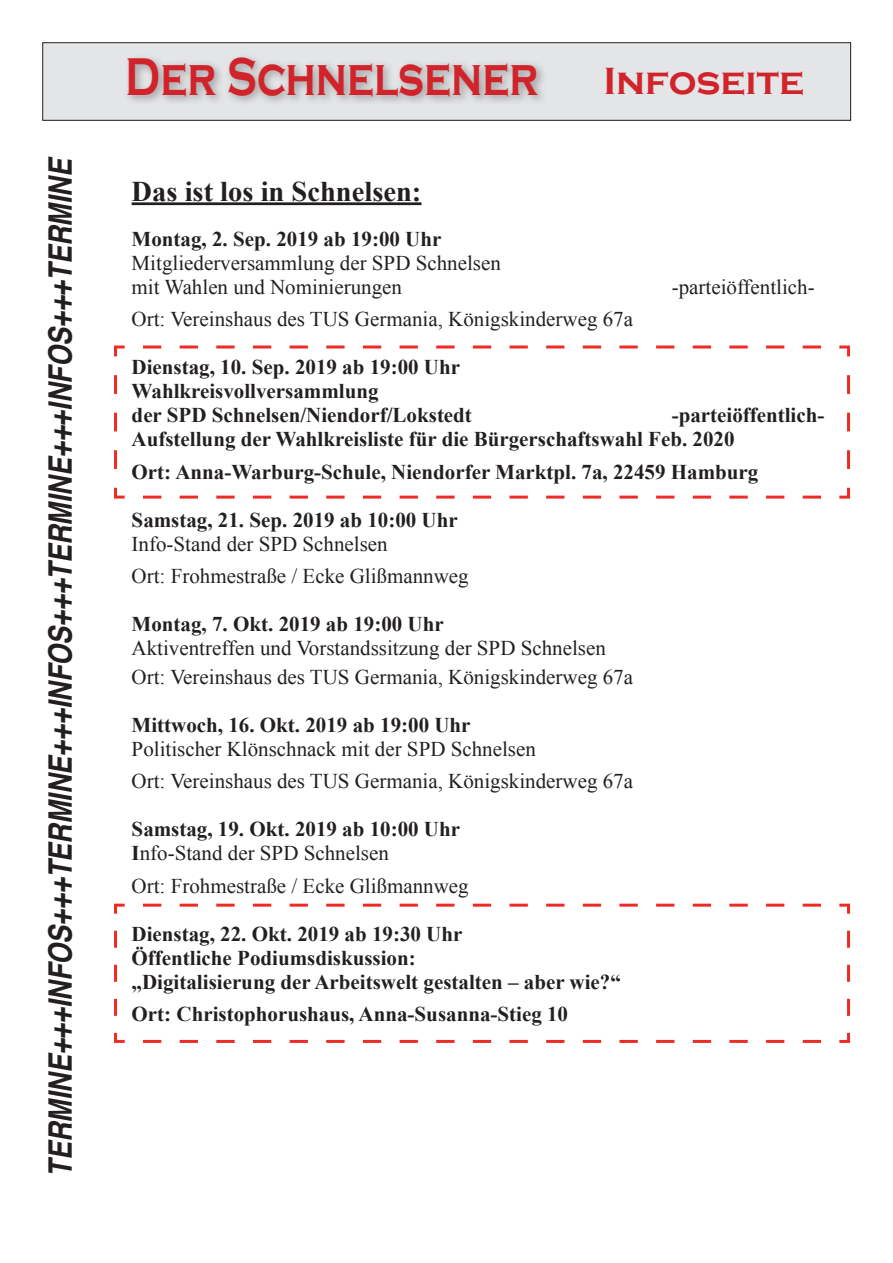
<style>
.page{position:relative;width:893px;height:1263px;background:#fff}
.page>*{position:absolute;margin:0;border:0;box-sizing:border-box;transform-origin:0 0}
.t1{font:700 54.6px "Copperplate Gothic";color:#d1232a;scale:.77 1}
.t2{font:italic 700 32.4px "Helvetica";color:#231f20;scale:.83 1}
.t3{font:700 28.5px "Times New Roman";color:#231f20}
.t4{font:700 21px/24px "Times New Roman";color:#231f20}
.t5{font:21px/32.5px "Times New Roman";color:#231f20}
.s1{font-size:39px}
.s2{font-weight:400}
</style>
<div class="page">
<hr style="left:132px;top:202px;width:289px;height:3px;background:#231f20">
<svg style="left:114px;top:345px;width:736px;height:154px"></svg>
<svg style="left:114px;top:903px;width:736px;height:140px"></svg>
<div style="left:43px;top:43px;width:808px;height:77px;background:#e4e5e7"></div>
<div style="left:124px;top:53px;width:424px;height:54px;background:#231f20;opacity:.37"></div>
<h2 class="t2" style="left:34px;top:1177px;width:1230px;rotate:-90deg">TERMINE+++INFOS+++TERMINE+++INFOS+++TERMINE+++INFOS+++TERMINE</h2>
<h1 class="t1" style="left:125px;top:47px;width:883px">Der Schnelsener <span class="s1">Infoseite</span></h1>
<h3 class="t3" style="left:132px;top:171px;width:291px">Das ist los in Schnelsen:</h3>
<p class="t4" style="left:132px;top:226px;width:311px">Montag, 2. Sep. 2019 ab 19:00 Uhr</p>
<p class="t5" style="left:132px;top:250px;width:371px;line-height:24px">Mitgliederversammlung der SPD Schnelsen mit Wahlen und Nominierungen</p>
<p class="t5" style="left:672px;top:270px;width:145px">-parteiöffentlich-</p>
<p class="t5" style="left:132px;top:303px;width:503px">Ort: Vereinshaus des TUS Germania, Königskinderweg 67a</p>
<p class="t4" style="left:132px;top:355px;width:342px">Dienstag, 10. Sep. 2019 ab 19:00 Uhr<br>Wahlkreisvollversammlung<br>der SPD Schnelsen/Niendorf/Lokstedt</p>
<p class="t4" style="left:132px;top:403px;width:694px;text-indent:540px">-parteiöffentlich-<br>Aufstellung der Wahlkreisliste für die Bürgerschaftswahl Feb. 2020</p>
<p class="t4" style="left:132px;top:459px;width:628px">Ort: Anna-Warburg-Schule, Niendorfer Marktpl. 7a, 22459 Hamburg</p>
<p class="t4" style="left:132px;top:507px;width:328px">Samstag, 21. Sep. 2019 ab 10:00 Uhr</p>
<p class="t5" style="left:132px;top:527px;width:339px">Info-Stand der SPD Schnelsen<br>Ort: Frohmestraße / Ecke Glißmannweg</p>
<p class="t4" style="left:132px;top:612px;width:314px">Montag, 7. Okt. 2019 ab 19:00 Uhr</p>
<p class="t5" style="left:132px;top:634px;width:503px;line-height:28.2px">Aktiventreffen und Vorstandssitzung der SPD Schnelsen<br>Ort: Vereinshaus des TUS Germania, Königskinderweg 67a</p>
<p class="t4" style="left:132px;top:712px;width:340px">Mittwoch, 16. Okt. 2019 ab 19:00 Uhr</p>
<p class="t5" style="left:132px;top:732px;width:503px">Politischer Klönschnack mit der SPD Schnelsen<br>Ort: Vereinshaus des TUS Germania, Königskinderweg 67a</p>
<p class="t4" style="left:132px;top:816px;width:330px">Samstag, 19. Okt. 2019 ab 10:00 Uhr<br>I<span class="s2">nfo-Stand der SPD Schnelsen</span></p>
<p class="t5" style="left:132px;top:869px;width:339px">Ort: Frohmestraße / Ecke Glißmannweg</p>
<p class="t4" style="left:132px;top:921px;width:491px">Dienstag, 22. Okt. 2019 ab 19:30 Uhr<br>Öffentliche Podiumsdiskussion:<br>„Digitalisierung der Arbeitswelt gestalten – aber wie?“</p>
<p class="t4" style="left:132px;top:1001px;width:438px">Ort: Christophorushaus, Anna-Susanna-Stieg 10</p>
</div>
